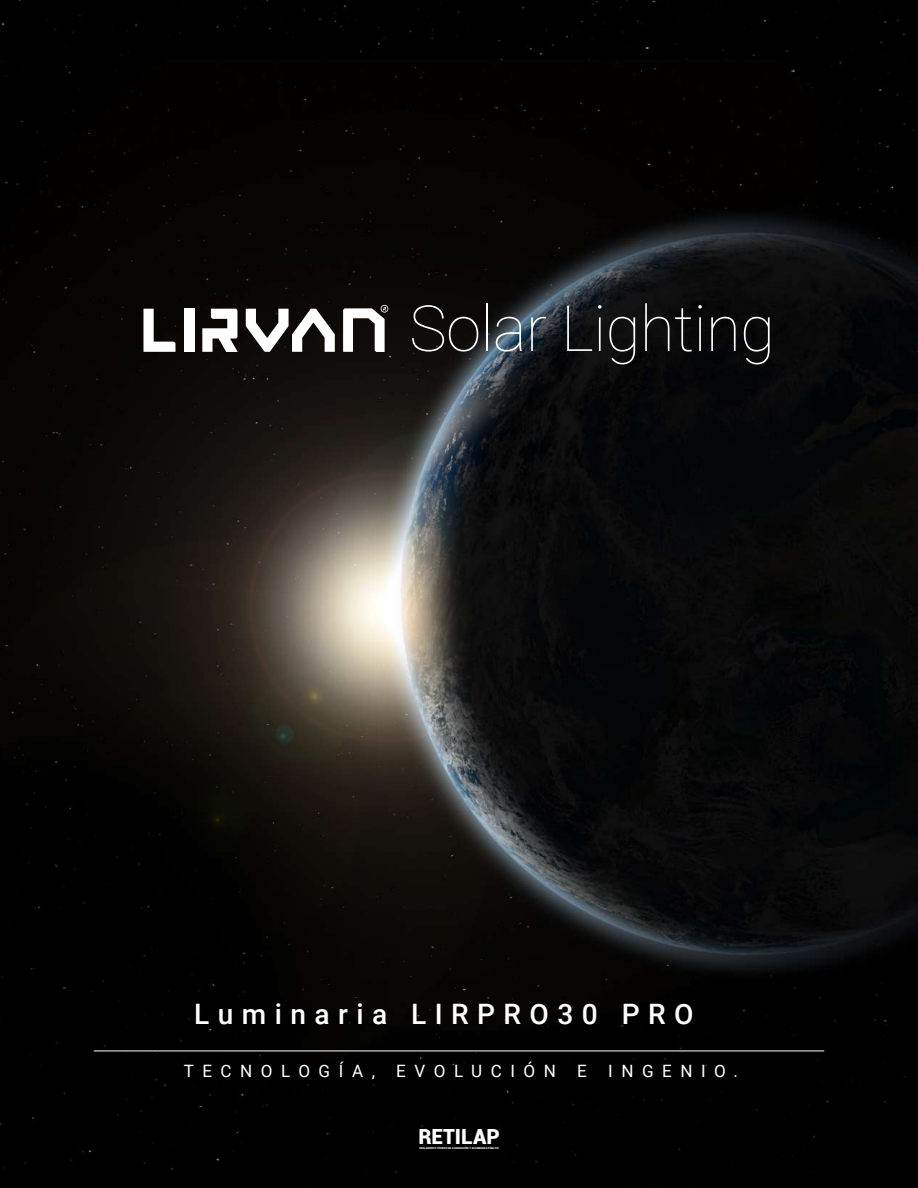
<style>
.page{position:relative;width:918px;height:1188px;background:#fff}
.page>*{position:absolute;margin:0;border:0;box-sizing:border-box;transform-origin:0 0}
.t1{font:100 63.6px "Roboto";letter-spacing:-.01em;color:#fff}
.t2{font:500 28.2px "Roboto";letter-spacing:.3em;color:#fff}
.t3{font:900 20.85px "Roboto";color:#fff}
.t4{font:17.1px "Roboto";letter-spacing:.5em;color:#fff}
.t5{font:900 2.55px "Roboto";color:#fff}
</style>
<div class="page">
<img style="left:0;top:0;width:918px;height:1188px">
<hr style="left:94px;top:1051px;width:730px;height:1px;background:#fff">
<svg style="left:143px;top:309px;width:32px;height:43px"></svg>
<div style="left:184px;top:309px;width:10px;height:43px;background:#fff"></div>
<svg style="left:202px;top:309px;width:36px;height:43px"></svg>
<svg style="left:246px;top:309px;width:89px;height:43px"></svg>
<svg style="left:343px;top:305px;width:45px;height:47px"></svg>
<h1 class="t1" style="left:409px;top:284px;width:367px">Solar Lighting</h1>
<h2 class="t2" style="left:194px;top:995px;width:501px">Luminaria LIRPRO30 PRO</h2>
<h3 class="t4" style="left:184px;top:1059px;width:556px">TECNOLOGÍA, EVOLUCIÓN E INGENIO.</h3>
<h3 class="t3" style="left:418px;top:1122px;width:83px">RETILAP</h3>
<p class="t5" style="left:419px;top:1146px;width:81px">REGLAMENTO TÉCNICO DE ILUMINACIÓN Y ALUMBRADO PÚBLICO</p>
</div>
